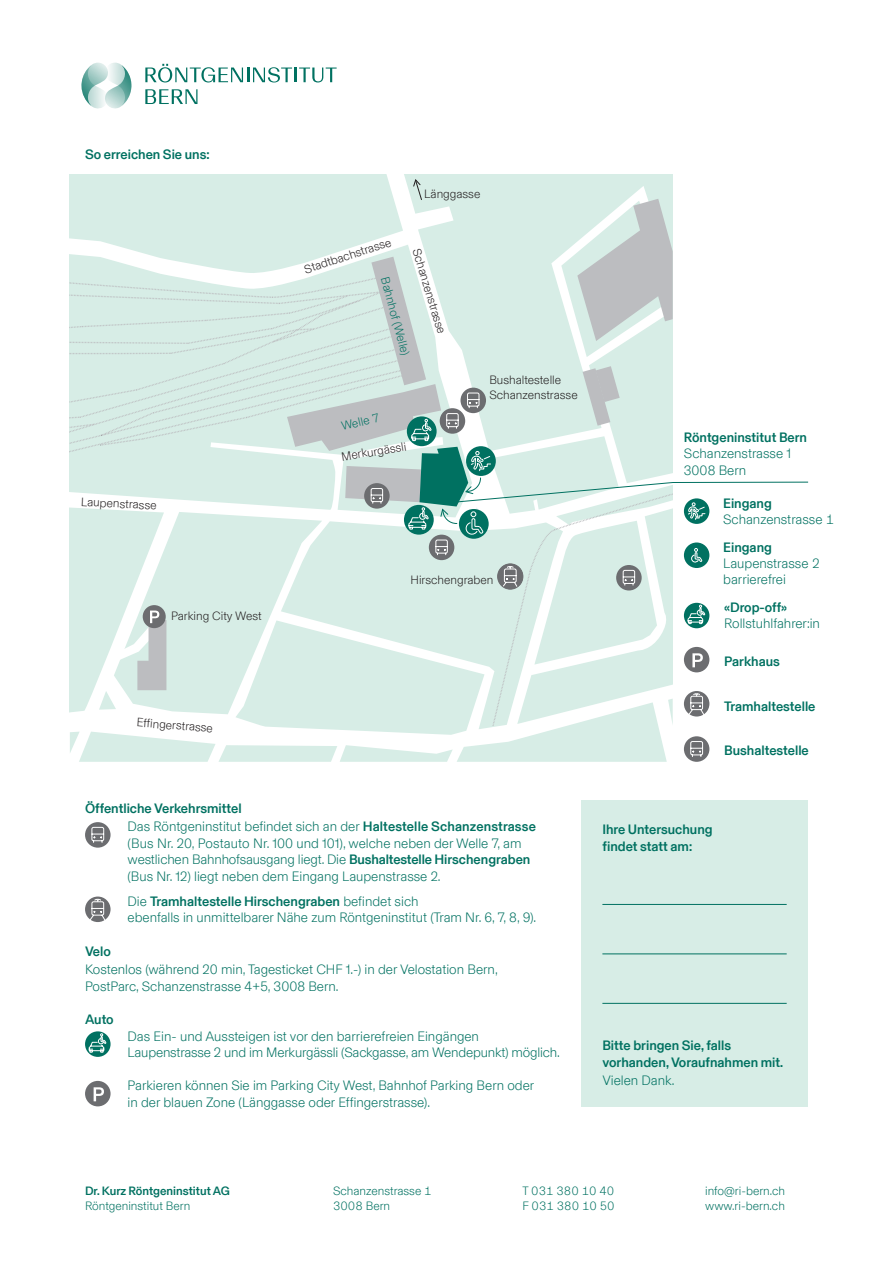
<style>
.page{position:relative;width:893px;height:1263px;background:#fff}
.page>*{position:absolute;margin:0;border:0;box-sizing:border-box;transform-origin:0 0}
.t1{font:300 13.5px/16.5px "Basel Grotesk";color:#007161}
.t2{font:500 13.5px/16.5px "Basel Grotesk";color:#007161}
.t3{font:300 12px/14.4px "Basel Grotesk";color:#231f20}
.t4{font:300 12px/14.4px "Basel Grotesk";color:#007161}
.t5{font:500 12px "Basel Grotesk";color:#007161}
.s1{font-weight:300}
.s2{font-weight:500}
</style>
<div class="page">
<svg style="left:145px;top:64px;width:147px;height:18px"></svg>
<hr style="left:294px;top:68px;width:3px;height:14px;background:#007161">
<svg style="left:299px;top:68px;width:38px;height:14px"></svg>
<svg style="left:145px;top:89px;width:52px;height:15px"></svg>
<svg style="left:81px;top:63px;width:51px;height:46px"></svg>
<svg style="left:85px;top:822px;width:26px;height:26px"></svg>
<svg style="left:91px;top:827px;width:13px;height:16px"></svg>
<svg style="left:85px;top:1031px;width:26px;height:26px"></svg>
<svg style="left:89px;top:1033px;width:18px;height:20px"></svg>
<div style="left:85px;top:1081px;width:26px;height:25px;background:#6c6d70;border-radius:50%"></div>
<svg style="left:94px;top:1087px;width:10px;height:14px"></svg>
<svg style="left:85px;top:896px;width:26px;height:26px"></svg>
<svg style="left:88px;top:899px;width:19px;height:23px"></svg>
<div style="left:581px;top:800px;width:227px;height:306px;background:#d7ede6"></div>
<hr style="left:602px;top:904px;width:185px;height:1px;background:#007161">
<hr style="left:602px;top:1003px;width:185px;height:1px;background:#007161">
<hr style="left:602px;top:954px;width:185px;height:1px;background:#007161">
<svg style="left:70px;top:175px;width:739px;height:587px"></svg>
<div style="left:497px;top:564px;width:26px;height:25px;border:1px solid #6c6d70;border-radius:50%"></div>
<p class="t2" style="left:85px;top:146px;width:126px">So erreichen Sie uns:</p>
<p class="t3" style="left:81px;top:494px;width:77px;rotate:3deg">Laupenstrasse</p>
<p class="t3" style="left:171px;top:608px;width:92px">Parking City West</p>
<p class="t3" style="left:137px;top:714px;width:78px;rotate:5deg">Effi ngerstrasse</p>
<p class="t3" style="left:424px;top:186px;width:58px">Länggasse</p>
<p class="t3" style="left:302px;top:262px;width:92px;rotate:-18deg">Stadtbachstrasse</p>
<p class="t3" style="left:424px;top:247px;width:90px;rotate:73deg">Schanzenstrasse</p>
<p class="t4" style="left:392px;top:275px;width:82px;rotate:75deg">Bahnhof (Welle)</p>
<p class="t4" style="left:340px;top:419px;width:39px;rotate:-13deg">Welle 7</p>
<p class="t3" style="left:340px;top:449px;width:67px;rotate:-9deg">Merkurgässli</p>
<p class="t3" style="left:489px;top:373px;width:90px">Bushaltestelle<br>Schanzenstrasse</p>
<p class="t3" style="left:411px;top:572px;width:84px">Hirschengraben</p>
<p class="t2" style="left:128px;top:798px;width:410px;line-height:18.6px;text-indent:-43px">Öffentliche Verkehrsmittel<br><span class="s1">Das Röntgeninstitut befindet sich an der</span> Haltestelle Schanzenstrasse</p>
<p class="t1" style="left:128px;top:834px;width:404px">(Bus Nr. 20, Postauto Nr. 100 und 101), welche neben der Welle 7, am westlichen Bahnhofsausgang liegt. Die <span class="s2">Bushaltestelle Hirschengraben </span>(Bus Nr. 12) liegt neben dem Eingang Laupenstrasse 2.</p>
<p class="t1" style="left:128px;top:892px;width:410px">Die <span class="s2">Tramhaltestelle Hirschengraben</span> befindet sich<br>ebenfalls in unmittelbarer Nähe zum Röntgeninstitut (Tram Nr. 6, 7, 8, 9).</p>
<p class="t2" style="left:85px;top:942px;width:27px">Velo</p>
<p class="t1" style="left:85px;top:961px;width:414px">Kostenlos (während 20 min, Tagesticket CHF 1.-) in der Velostation Bern,<br>PostParc, Schanzenstrasse 4+5, 3008 Bern.</p>
<p class="t2" style="left:85px;top:1011px;width:30px">Auto</p>
<p class="t1" style="left:128px;top:1027px;width:434px">Das Ein- und Aussteigen ist vor den barrierefreien Eingängen<br>Laupenstrasse 2 und im Merkurgässli (Sackgasse, am Wendepunkt) möglich.</p>
<p class="t1" style="left:128px;top:1077px;width:408px">Parkieren können Sie im Parking City West, Bahnhof Parking Bern oder in der blauen Zone (Länggasse oder Effingerstrasse).</p>
<p class="t2" style="left:684px;top:428px;width:125px">Röntgeninstitut Bern</p>
<p class="t1" style="left:684px;top:445px;width:109px">Schanzenstrasse 1<br>3008 Bern</p>
<p class="t2" style="left:723px;top:494px;width:50px">Eingang</p>
<p class="t1" style="left:723px;top:510px;width:112px">Schanzenstrasse 1</p>
<p class="t2" style="left:723px;top:538px;width:50px">Eingang</p>
<p class="t1" style="left:723px;top:555px;width:98px">Laupenstrasse 2 barrierefrei</p>
<p class="t2" style="left:724px;top:599px;width:64px">«Drop-off»</p>
<p class="t1" style="left:724px;top:615px;width:97px">Rollstuhlfahrer:in</p>
<p class="t2" style="left:724px;top:653px;width:57px">Parkhaus</p>
<p class="t2" style="left:724px;top:697px;width:93px">Tramhaltestelle</p>
<p class="t2" style="left:724px;top:742px;width:86px">Bushaltestelle</p>
<p class="t2" style="left:602px;top:821px;width:112px">Ihre Untersuchung findet statt am:</p>
<p class="t2" style="left:602px;top:1037px;width:182px">Bitte bringen Sie, falls vorhanden, Voraufnahmen mit.</p>
<p class="t1" style="left:602px;top:1072px;width:74px">Vielen Dank.</p>
<p class="t5" style="left:85px;top:1183px;width:147px">Dr. Kurz Röntgeninstitut AG</p>
<p class="t4" style="left:85px;top:1198px;width:107px">Röntgeninstitut Bern</p>
<p class="t4" style="left:522px;top:1183px;width:94px">T 031 380 10 40<br>F 031 380 10 50</p>
<p class="t4" style="left:333px;top:1183px;width:100px">Schanzenstrasse 1<br>3008 Bern</p>
<p class="t4" style="left:705px;top:1183px;width:82px">info@ri-bern.ch www.ri-bern.ch</p>
</div>
